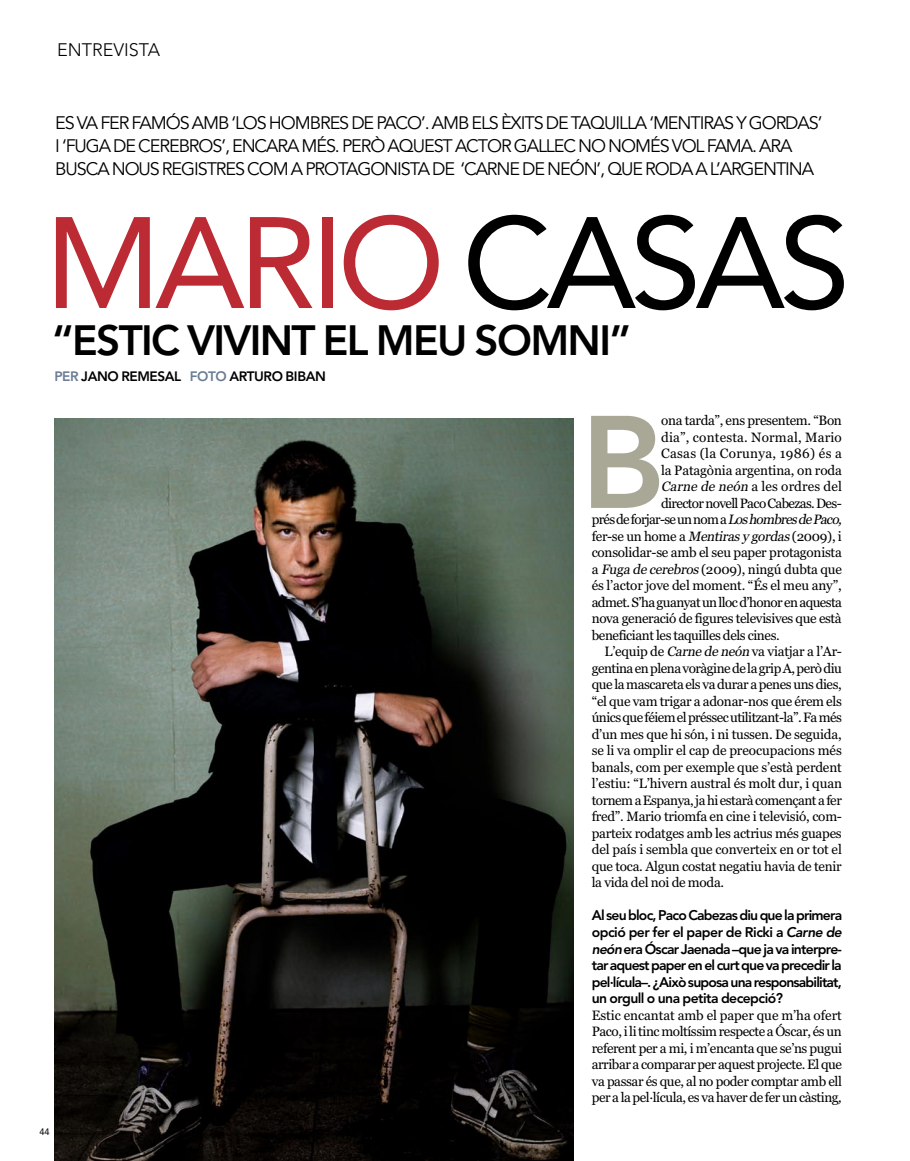
<style>
.page{position:relative;width:910px;height:1161px;background:#fff}
.page>*{position:absolute;margin:0;border:0;box-sizing:border-box;transform-origin:0 0}
.t1{font:800 130.05px "Avenir LT Std";color:#a9a897}
.t2{font:128.4px "Avenir LT Std";letter-spacing:-.05em;color:#bc2a33}
.t3{font:800 42px "Avenir LT Std";letter-spacing:-.04em;color:#000}
.t4{font:18px/22.5px "Avenir LT Std";letter-spacing:-.06em;color:#000}
.t5{font:300 18px "Avenir LT Std";color:#000}
.t6{font:800 13.95px/16.5px "Avenir LT Std";letter-spacing:-.06em;color:#000;text-align:justify}
.t7{font:13.5px/16.5px "Georgia Std";letter-spacing:-.02em;color:#000;text-align:justify}
.t8{font:13.5px "Georgia Std";letter-spacing:-.04em;color:#000}
.t9{font:13.5px "Georgia Std";letter-spacing:-.05em;color:#000}
.t10{font:13.5px "Georgia Std";letter-spacing:-.045em;color:#000}
.t11{font:800 13.5px "Avenir LT Std";letter-spacing:-.03em;color:#000}
.t12{font:13.5px "Georgia Std";letter-spacing:.015em;color:#000}
.t13{font:13.5px "Georgia Std";letter-spacing:.02em;color:#000}
.t14{font:13.5px "Georgia Std";letter-spacing:.01em;color:#000}
.t15{font:9.3px "Avenir LT Std";color:#000}
.s1{color:#000}
.s2{color:#6a7d94}
.s3{font-style:italic}
</style>
<div class="page">
<img style="left:54px;top:419px;width:520px;height:742px">
<h3 class="t5" style="left:57px;top:39px;width:105px">ENTREVISTA</h3>
<h3 class="t4" style="left:55px;top:113px;width:732px">ES VA FER FAMÓS AMB ‘LOS HOMBRES DE PACO’. AMB ELS ÈXITS DE TAQUILLA ‘MENTIRAS Y GORDAS</h3>
<h3 class="t4" style="left:818px;top:113px;width:6px">’</h3>
<h3 class="t4" style="left:55px;top:135px;width:760px">I ‘FUGA DE CEREBROS’, ENCARA MÉS. PERÒ AQUEST ACTOR GALLEC NO NOMÉS VOL FAMA. ARA<br>BUSCA NOUS REGISTRES COM A PROTAGONISTA DE ‘CARNE DE NEÓN ’, QUE RODA A L’ARGENTINA</h3>
<h2 class="t2" style="left:45px;top:189px;width:807px">MARIO <span class="s1">CASAS</span></h2>
<h3 class="t3" style="left:52px;top:316px;width:580px">“Estic vivint el meu somni”</h3>
<p class="t11" style="left:54px;top:368px;width:271px"><span class="s2">PER</span> jano re mesal <span class="s2">foto</span> ARTU RO BIBAN</p>
<p class="t15" style="left:40px;top:1126px;width:12px">44</p>
<h1 class="t1" style="left:581px;top:386px;width:86px">B</h1>
<p class="t7" style="left:661px;top:412px;width:182px">ona tarda”, ens presentem. “Bon</p>
<p class="t12" style="left:661px;top:430px;width:182px">dia”, contesta. Normal, Mario</p>
<p class="t13" style="left:661px;top:446px;width:182px">Casas (la Corunya, 1986) és a</p>
<p class="t7" style="left:661px;top:462px;width:182px">la Patagònia argentina, on roda</p>
<p class="t14" style="left:661px;top:479px;width:182px"><span class="s3">Carne de neón</span> a les ordres del</p>
<p class="t10" style="left:661px;top:496px;width:182px">director novell Paco Cabezas. Des-</p>
<p class="t9" style="left:592px;top:512px;width:254px">prés de forjar-se un nom a <span class="s3">LoshombresdePaco,</span></p>
<p class="t7" style="left:592px;top:528px;width:252px">fer-se un home a <span class="s3">Mentirasy gordas</span> (2009), i</p>
<p class="t7" style="left:592px;top:544px;width:252px">consolidar-se amb el seu paper protagonista</p>
<p class="t7" style="left:592px;top:561px;width:252px">a <span class="s3">Fuga de cerebros</span> (2009), ningú dubta que</p>
<p class="t7" style="left:592px;top:577px;width:251px">és l’actor jove del moment. “És el meu any”,</p>
<p class="t8" style="left:592px;top:595px;width:252px">admet. S’ha guanyat un lloc d’honor en aquesta</p>
<p class="t7" style="left:592px;top:610px;width:252px">nova generació de figures televisives que està</p>
<p class="t7" style="left:592px;top:627px;width:189px">beneficiant les taquilles dels cines.</p>
<p class="t7" style="left:604px;top:643px;width:239px">L’equip de <span class="s3">Carne de neón</span> va viatjar a l’Ar-</p>
<p class="t8" style="left:592px;top:661px;width:252px">gentina en plena voràgine de la grip A, però diu</p>
<p class="t7" style="left:592px;top:676px;width:251px">que la mascareta els va durar a penes uns dies,</p>
<p class="t7" style="left:592px;top:693px;width:252px">“el que vam trigar a adonar-nos que érem els</p>
<p class="t8" style="left:592px;top:710px;width:252px">únics que féiem el préssec utilitzant-la”. Fa més</p>
<p class="t7" style="left:592px;top:726px;width:251px">d’un mes que hi són, i ni tussen. De seguida,</p>
<p class="t7" style="left:592px;top:742px;width:252px">se li va omplir el cap de preocupacions més</p>
<p class="t7" style="left:592px;top:759px;width:252px">banals, com per exemple que s’està perdent</p>
<p class="t7" style="left:592px;top:775px;width:252px">l’estiu: “L’hivern austral és molt dur, i quan</p>
<p class="t7" style="left:592px;top:792px;width:252px">tornem a Espanya, ja hi estarà començant a fer</p>
<p class="t7" style="left:592px;top:808px;width:252px">fred”. Mario triomfa en cine i televisió, com-</p>
<p class="t7" style="left:592px;top:825px;width:252px">parteix rodatges amb les actrius més guapes</p>
<p class="t7" style="left:592px;top:841px;width:252px">del país i sembla que converteix en or tot el</p>
<p class="t7" style="left:592px;top:858px;width:252px">que toca. Algun costat negatiu havia de tenir</p>
<p class="t7" style="left:592px;top:874px;width:134px">la vida del noi de moda.</p>
<p class="t6" style="left:592px;top:907px;width:252px">Al seu bloc, Paco Cabezas diu que la primera opció per fer el paper de Ricki a <span class="s3">Carne de neón</span> era Óscar Jaenada –que ja va interpre&shy;tar aquest paper en el curt que va precedir la pel·lícula–. ¿Això suposa una responsabilitat, un orgull o una petita decepció?</p>
<p class="t7" style="left:592px;top:1006px;width:252px">Estic encantat amb el paper que m’ha ofert Paco, i li tinc moltíssim respecte a Óscar, és un referent per a mi, i m’encanta que se’ns pugui arribar a comparar per aquest projecte. El que va passar és que, al no poder comptar amb ell per a la pel·lícula, es va haver de fer un càsting<span class="s3">,</span></p>
</div>
